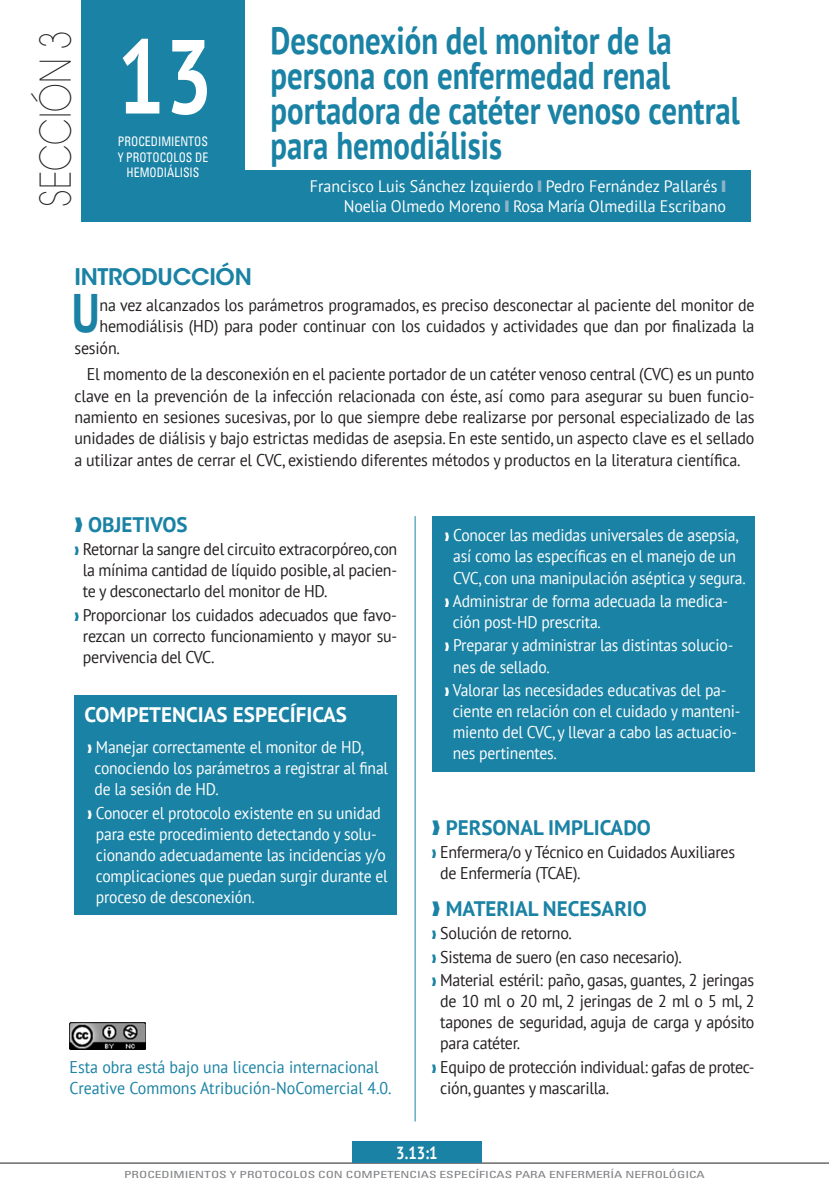
<style>
.page{position:relative;width:829px;height:1191px;background:#fff}
.page>*{position:absolute;margin:0;border:0;box-sizing:border-box;transform-origin:0 0}
.t1{font:700 105px "PT Sans";color:#fff;scale:.8 1}
.t2{font:700 54.07px "PT Sans";color:#1a82a4;scale:.82 1}
.t3{font:200 42px "ITC Avant Garde Std";color:#231f20;scale:.8 1}
.TITULAR{font:700 38.5px/35px "PT Sans";color:#1a82a4;scale:.8 1}
.INTRODUCCIÓN{font:600 22.75px "ITC Avant Garde Std";letter-spacing:-.015em;color:#1a82a4}
.LADILLO{font:700 21px "PT Sans";color:#1a82a4}
.t4{font:700 21px "PT Sans";color:#fff}
.t5{font:700 17.5px "PT Sans";color:#fff;scale:.85 1}
.CPO_DE_TEXTO_GENERAL{font:16.97px/21px "PT Sans";letter-spacing:-.02em;color:#231f20;text-align:justify;scale:.94 1}
.t6{font:16.97px/21px "PT Sans";letter-spacing:-.01em;color:#fff;scale:.92 1}
.t7{font:16.97px/20.3px "PT Sans";color:#1a82a4;scale:.94 1}
.LADILLO-2{font:16.97px/21px "PT Sans";letter-spacing:-.02em;color:#231f20;scale:.94 1}
.AUTORES{font:16.62px "PT Sans";color:#fff;scale:.96 1}
.BAJO_NUMERO{font:condensed 13.12px/15.8px "Univers LT Std";color:#fff;text-align:center;scale:.9 1}
.t8{font:condensed 9.8px "Univers LT Std";color:#808285;scale:1.37 1}
.s1{color:#8fb3c9}
.s2{color:#1a82a4}
</style>
<div class="page">
<hr style="left:0;top:1162px;width:828px;height:1px;background:#231f20">
<div style="left:74px;top:694px;width:323px;height:220px;background:#1a82a4"></div>
<div style="left:432px;top:516px;width:322px;height:255px;background:#1a82a4"></div>
<hr style="left:415px;top:516px;width:1px;height:605px;background:#1a82a4">
<div style="left:241px;top:171px;width:509px;height:51px;background:#1a82a4"></div>
<div style="left:81px;top:0;width:163px;height:222px;background:#1a82a4"></div>
<div style="left:352px;top:1141px;width:129px;height:22px;background:#1a82a4"></div>
<img style="left:69px;top:1022px;width:77px;height:27px">
<p class="t3" style="left:31px;top:207px;width:222px;rotate:-90deg">SECCIÓN 3</p>
<p class="TITULAR" style="left:270px;top:22px;width:588px">Desconexión del monitor de la persona con enfermedad renal portadora de catéter venoso central para hemodiálisis</p>
<p class="t1" style="left:117px;top:7px;width:121px">13</p>
<p class="BAJO_NUMERO" style="left:118px;top:133px;width:102px">PROCEDIMIENTOS<br>Y PROTOCOLOS DE<br>HEMODIÁLISIS</p>
<p class="AUTORES" style="left:310px;top:176px;width:435px">Francisco Luis Sánchez Izquierdo <span class="s1">❙</span> Pedro Fernández Pallarés <span class="s1">❙</span></p>
<p class="AUTORES" style="left:344px;top:196px;width:399px">Noelia Olmedo Moreno <span class="s1">❙</span> Rosa María Olmedilla Escribano</p>
<p class="INTRODUCCIÓN" style="left:74px;top:262px;width:179px">INTRODUCCIÓN</p>
<p class="t2" style="left:72px;top:277px;width:36px">U</p>
<p class="CPO_DE_TEXTO_GENERAL" style="left:99px;top:294px;width:698px">na vez alcanzados los parámetros programados, es preciso desconectar al paciente del monitor de</p>
<p class="CPO_DE_TEXTO_GENERAL" style="left:99px;top:316px;width:698px">hemodiálisis (HD) para poder continuar con los cuidados y actividades que dan por finalizada la</p>
<p class="CPO_DE_TEXTO_GENERAL" style="left:74px;top:337px;width:50px">sesión.</p>
<p class="CPO_DE_TEXTO_GENERAL" style="left:74px;top:363px;width:725px;text-indent:12px">El momento de la desconexión en el paciente portador de un catéter venoso central (CVC) es un punto clave en la prevención de la infección relacionada con éste, así como para asegurar su buen funcio&shy;namiento en sesiones sucesivas, por lo que siempre debe realizarse por personal especializado de las unidades de diálisis y bajo estrictas medidas de asepsia. En este sentido, un aspecto clave es el sellado a utilizar antes de cerrar el CVC, existiendo diferentes métodos y productos en la literatura científica.</p>
<p class="LADILLO" style="left:74px;top:510px;width:115px">❱ OBJETIVOS</p>
<p class="CPO_DE_TEXTO_GENERAL" style="left:83px;top:538px;width:336px;text-indent:-8px"><span class="s2">❱</span> Retornar la sangre del circuito extracorpóreo, con la mínima cantidad de líquido posible, al pacien&shy;te y desconectarlo del monitor de HD.</p>
<p class="CPO_DE_TEXTO_GENERAL" style="left:83px;top:604px;width:336px;text-indent:-8px"><span class="s2">❱</span> Proporcionar los cuidados adecuados que favo&shy;rezcan un correcto funcionamiento y mayor su&shy;pervivencia del CVC.</p>
<p class="t4" style="left:84px;top:701px;width:264px">COMPETENCIAS ESPECÍFICAS</p>
<p class="t6" style="left:95px;top:736px;width:320px;text-indent:-7px">❱ Manejar correctamente el monitor de HD, conociendo los parámetros a registrar al final de la sesión de HD.</p>
<p class="t6" style="left:96px;top:801px;width:319px;text-indent:-8px">❱ Conocer el protocolo existente en su unidad para este procedimiento detectando y solu&shy;cionando adecuadamente las incidencias y/o complicaciones que puedan surgir durante el proceso de desconexión.</p>
<p class="t7" style="left:69px;top:1057px;width:344px">Esta obra está bajo una licencia internacional<br>Creative Commons Atribución-NoComercial 4.0.</p>
<p class="t6" style="left:444px;top:524px;width:329px;text-align:center">❱ Conocer las medidas universales de asepsia, así como las específicas en el manejo de un<br>CVC, con una manipulación aséptica y segura.</p>
<p class="t6" style="left:452px;top:590px;width:301px;text-indent:-8px">❱ Administrar de forma adecuada la medica&shy;ción post-HD prescrita.</p>
<p class="t6" style="left:453px;top:634px;width:306px;text-indent:-8px">❱ Preparar y administrar las distintas solucio&shy;nes de sellado.</p>
<p class="t6" style="left:452px;top:679px;width:314px;text-indent:-8px">❱ Valorar las necesidades educativas del pa&shy;ciente en relación con el cuidado y manteni&shy;miento del CVC, y llevar a cabo las actuacio&shy;nes pertinentes.</p>
<p class="LADILLO" style="left:432px;top:813px;width:221px">❱ PERSONAL IMPLICADO</p>
<p class="LADILLO-2" style="left:440px;top:841px;width:315px;text-indent:-8px"><span class="s2">❱</span> Enfermera/o y Técnico en Cuidados Auxiliares de Enfermería (TCAE).</p>
<p class="LADILLO" style="left:432px;top:894px;width:217px">❱ MATERIAL NECESARIO</p>
<p class="CPO_DE_TEXTO_GENERAL" style="left:432px;top:922px;width:150px"><span class="s2">❱</span> Solución de retorno.</p>
<p class="CPO_DE_TEXTO_GENERAL" style="left:432px;top:946px;width:267px"><span class="s2">❱</span> Sistema de suero (en caso necesario).</p>
<p class="CPO_DE_TEXTO_GENERAL" style="left:440px;top:969px;width:336px;text-indent:-8px"><span class="s2">❱</span> Material estéril: paño, gasas, guantes, 2 jeringas de 10 ml o 20 ml, 2 jeringas de 2 ml o 5 ml, 2 tapones de seguridad, aguja de carga y apósito para catéter.</p>
<p class="CPO_DE_TEXTO_GENERAL" style="left:440px;top:1056px;width:336px;text-indent:-8px"><span class="s2">❱</span> Equipo de protección individual: gafas de protec&shy;ción, guantes y mascarilla.</p>
<p class="t5" style="left:396px;top:1141px;width:50px">3.13:1</p>
<p class="t8" style="left:124px;top:1168px;width:425px">PROCEDIMIENTOS Y PROTOCOLOS CON COMPETENCIAS ESPECÍFICAS PARA ENFERMERÍA NEFROLÓGICA</p>
</div>
